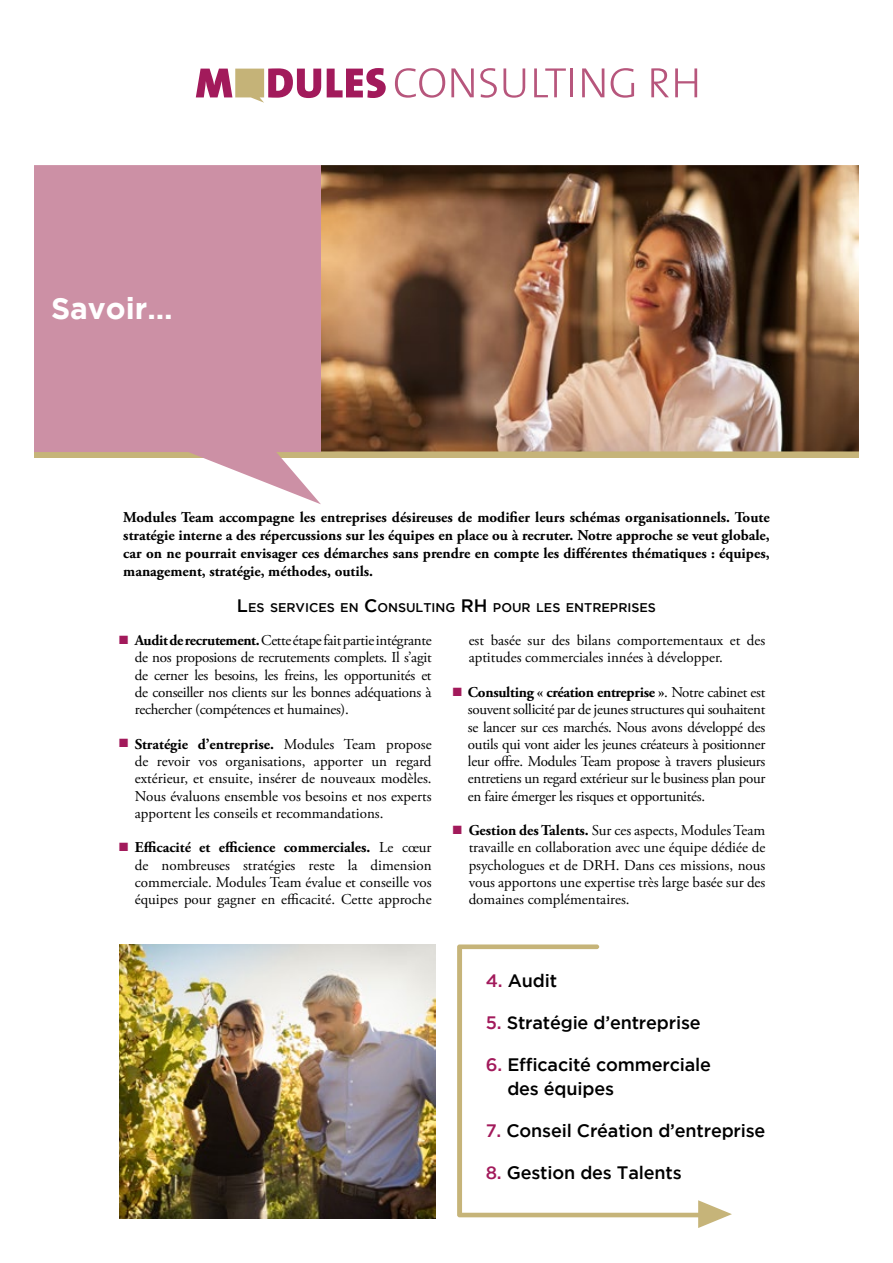
<style>
.page{position:relative;width:893px;height:1263px;background:#fff}
.page>*{position:absolute;margin:0;border:0;box-sizing:border-box;transform-origin:0 0}
.t1{font:700 30px "Gotham";color:#fff}
.t2{font:500 18px/24px "Gotham";letter-spacing:-.01em;color:#000}
.t3{font:15px/17.2px "Adobe Garamond Pro";color:#000;text-align:justify}
.t4{font:700 15px/18px "Adobe Garamond Pro";color:#000;text-align:justify}
.t5{font:500 12.6px "Gotham";color:#000}
.s1{font-size:18px}
.s2{color:#a21a5b}
.s3{font-weight:700}
</style>
<div class="page">
<div style="left:34px;top:451px;width:825px;height:7px;background:#c6b479"></div>
<img style="left:321px;top:165px;width:538px;height:286px">
<img style="left:119px;top:944px;width:317px;height:274px">
<svg style="left:34px;top:165px;width:287px;height:339px;background:#d19daf"></svg>
<svg style="left:457px;top:944px;width:241px;height:273px"></svg>
<svg style="left:698px;top:1200px;width:34px;height:28px"></svg>
<svg style="left:327px;top:68px;width:59px;height:30px"></svg>
<svg style="left:196px;top:68px;width:125px;height:35px"></svg>
<svg style="left:395px;top:68px;width:50px;height:30px"></svg>
<svg style="left:451px;top:68px;width:23px;height:29px"></svg>
<svg style="left:480px;top:68px;width:17px;height:30px"></svg>
<svg style="left:503px;top:68px;width:22px;height:30px"></svg>
<svg style="left:534px;top:68px;width:32px;height:29px"></svg>
<hr style="left:570px;top:68px;width:3px;height:29px;background:#b7567c">
<svg style="left:582px;top:68px;width:22px;height:29px"></svg>
<svg style="left:611px;top:68px;width:23px;height:30px"></svg>
<svg style="left:651px;top:68px;width:18px;height:29px"></svg>
<svg style="left:675px;top:68px;width:22px;height:29px"></svg>
<h1 class="t1" style="left:51px;top:291px;width:123px">Savoir…</h1>
<p class="t4" style="left:123px;top:508px;width:648px">Modules Team accompagne les entreprises désireuses de modifier leurs schémas organisationnels. Toute stratégie interne a des répercussions sur les équipes en place ou à recruter. Notre approche se veut globale, car on ne pourrait envisager ces démarches sans prendre en compte les différentes thématiques : équipes, management, stratégie, méthodes, outils.</p>
<p class="t5" style="left:237px;top:600px;width:421px"><span class="s1">L</span>ES SERVICES EN <span class="s1">C</span>ONSULTING <span class="s1">RH</span> POUR LES ENTREPRISES</p>
<p class="t3" style="left:135px;top:632px;width:298px;text-indent:-16px"><span class="s2">■</span> <span class="s3">Audit de recrutement.</span> Cette étape fait partie intégrante de nos proposions de recrutements complets. Il s’agit de cerner les besoins, les freins, les opportunités et de conseiller nos clients sur les bonnes adéquations à rechercher (compétences et humaines).</p>
<p class="t3" style="left:135px;top:736px;width:298px;text-indent:-16px"><span class="s2">■</span> <span class="s3">Stratégie d’entreprise.</span> Modules Team propose de revoir vos organisations, apporter un regard extérieur, et ensuite, insérer de nouveaux modèles.<br>Nous évaluons ensemble vos besoins et nos experts apportent les conseils et recommandations.</p>
<p class="t3" style="left:135px;top:839px;width:298px;text-indent:-16px"><span class="s2">■</span> <span class="s3">Efficacité et efficience commerciales.</span> Le cœur de nombreuses stratégies reste la dimension commerciale. Modules Team évalue et conseille vos équipes pour gagner en efficacité. Cette approche</p>
<p class="t3" style="left:469px;top:632px;width:298px">est basée sur des bilans comportementaux et des aptitudes commerciales innées à développer.</p>
<p class="t3" style="left:468px;top:684px;width:299px;text-indent:-15px"><span class="s2">■</span> <span class="s3">Consulting « création entreprise »</span>. Notre cabinet est souvent sollicité par de jeunes structures qui souhaitent se lancer sur ces marchés. Nous avons développé des outils qui vont aider les jeunes créateurs à positionner leur offre. Modules Team propose à travers plusieurs entretiens un regard extérieur sur le business plan pour en faire émerger les risques et opportunités.</p>
<p class="t3" style="left:469px;top:822px;width:298px;text-indent:-16px"><span class="s2">■</span> <span class="s3">Gestion des Talents.</span> Sur ces aspects, Modules Team travaille en collaboration avec une équipe dédiée de psychologues et de DRH. Dans ces missions, nous vous apportons une expertise très large basée sur des domaines complémentaires.</p>
<p class="t2" style="left:486px;top:968px;width:73px"><span class="s2">4.</span> Audit</p>
<p class="t2" style="left:486px;top:1010px;width:216px"><span class="s2">5.</span> Stratégie d’entreprise</p>
<p class="t2" style="left:507px;top:1052px;width:205px;text-indent:-22px"><span class="s2">6.</span> Efficacité commerciale des équipes</p>
<p class="t2" style="left:486px;top:1118px;width:281px"><span class="s2">7.</span> Conseil Création d’entreprise</p>
<p class="t2" style="left:486px;top:1160px;width:197px"><span class="s2">8.</span> Gestion des Talents</p>
</div>
